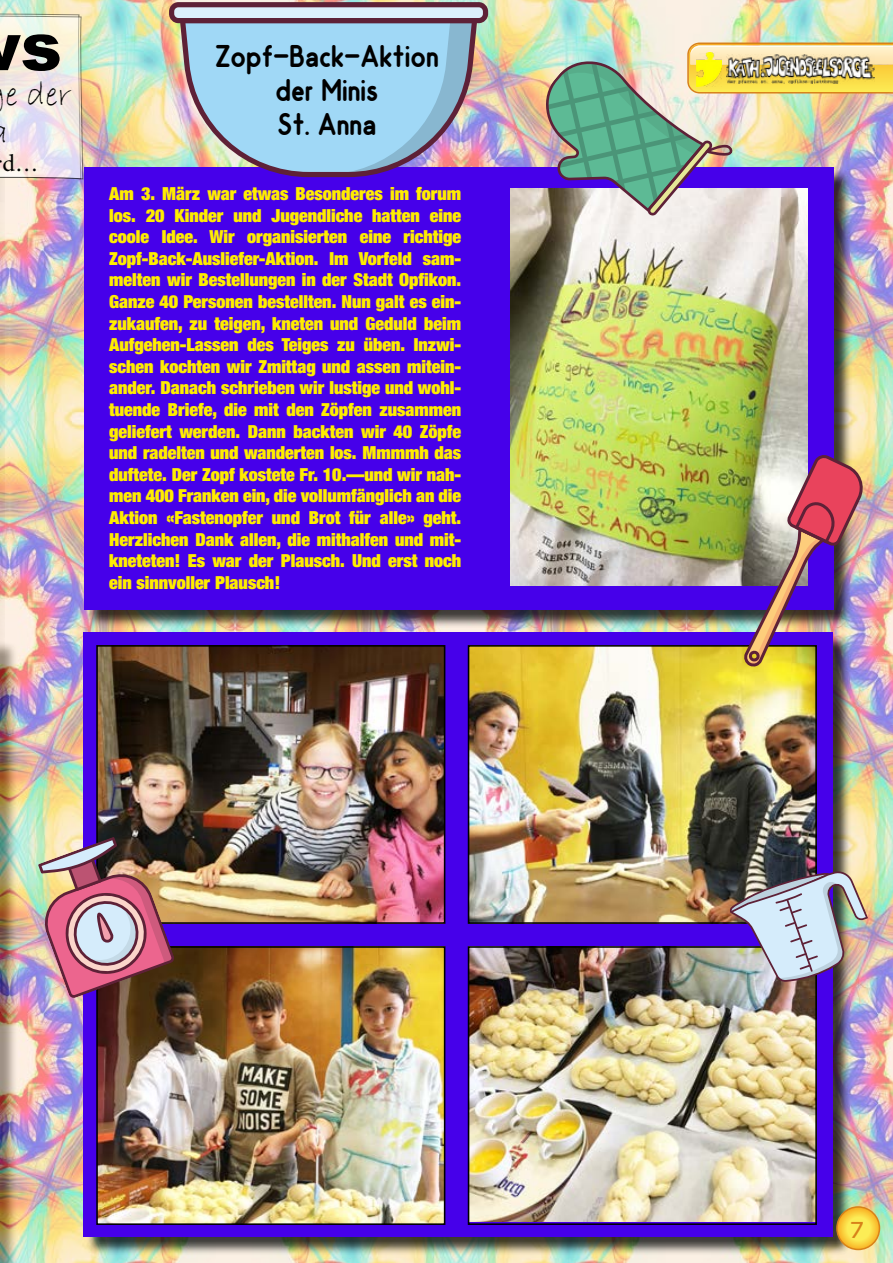
<style>
.page{position:relative;width:893px;height:1263px;background:#fff}
.page>*{position:absolute;margin:0;border:0;box-sizing:border-box;transform-origin:0 0}
.t1{font:900 67.5px "Arial";color:#000}
.t2{font:34.5px "Bradley Hand ITC";color:#000}
.t3{font:700 31.35px/34.2px "Aka Acid Odin";color:#000;text-align:center;scale:.91 1}
.t4{font:27px "Myriad Pro";color:#d88219;scale:1.11 1}
.t5{font:24px "Minion Pro";color:#000}
.t6{font:900 condensed 18px/21.6px "Helvetica Neue LT Std";color:#ffed00;text-align:justify}
</style>
<div class="page">
<img style="left:0;top:0;width:893px;height:1263px">
<div style="left:86px;top:634px;width:766px;height:621px;background:#000;opacity:.75"></div>
<div style="left:84px;top:632px;width:749px;height:605px;background:#4600ea"></div>
<img style="left:99px;top:648px;width:343px;height:273px">
<div style="left:96px;top:645px;width:349px;height:279px;border:2px solid #000"></div>
<img style="left:471px;top:648px;width:343px;height:273px">
<div style="left:468px;top:645px;width:349px;height:279px;border:2px solid #000"></div>
<img style="left:99px;top:949px;width:343px;height:273px">
<div style="left:96px;top:946px;width:349px;height:279px;border:2px solid #000"></div>
<img style="left:471px;top:949px;width:343px;height:272px">
<div style="left:468px;top:946px;width:349px;height:279px;border:2px solid #000"></div>
<div style="left:86px;top:169px;width:766px;height:459px;background:#000;opacity:.75"></div>
<div style="left:84px;top:167px;width:749px;height:442px;background:#4600ea"></div>
<img style="left:510px;top:189px;width:298px;height:396px">
<svg style="left:0;top:5px;width:84px;height:175px;background:#eae4de"></svg>
<img style="left:38px;top:837px;width:137px;height:161px">
<svg style="left:837px;top:1207px;width:42px;height:42px"></svg>
<div style="left:836px;top:1206px;width:44px;height:44px;border:2px solid #d88219;border-radius:50%"></div>
<img style="left:169px;top:2px;width:319px;height:173px">
<img style="left:729px;top:868px;width:139px;height:114px">
<img style="left:744px;top:455px;width:119px;height:211px">
<img style="left:540px;top:43px;width:353px;height:173px">
<img style="left:726px;top:54px;width:149px;height:29px">
<img style="left:696px;top:52px;width:26px;height:34px">
<h1 class="t1" style="left:21px;top:-3px;width:43px">s</h1>
<h2 class="t2" style="left:5px;top:72px;width:67px">e der</h2>
<h3 class="t5" style="left:3px;top:147px;width:37px">d…</h3>
<h3 class="t3" style="left:215px;top:39px;width:248px">Zopf-Back-Aktion der Minis<br>St. Anna</h3>
<p class="t6" style="left:109px;top:182px;width:353px">Am 3. März war etwas Besonderes im forum los. 20 Kinder und Jugendliche hatten eine coole Idee. Wir organisierten eine richtige Zopf-Back-Ausliefer-Aktion. Im Vorfeld sam&shy;melten wir Bestellungen in der Stadt Opfikon.<br>Ganze 40 Personen bestellten. Nun galt es ein&shy;zukaufen, zu teigen, kneten und Geduld beim Aufgehen-Lassen des Teiges zu üben. Inzwi&shy;schen kochten wir Zmittag und assen mitein&shy;ander. Danach schrieben wir lustige und wohl&shy;tuende Briefe, die mit den Zöpfen zusammen geliefert werden. Dann backten wir 40 Zöpfe und radelten und wanderten los. Mmmmh das duftete. Der Zopf kostete Fr. 10.—und wir nah&shy;men 400 Franken ein, die vollumfänglich an die Aktion «Fastenopfer und Brot für alle» geht.<br>Herzlichen Dank allen, die mithalfen und mit&shy;kneteten! Es war der Plausch. Und erst noch ein sinnvoller Plausch!</p>
<h3 class="t4" style="left:851px;top:1210px;width:13px">7</h3>
</div>
